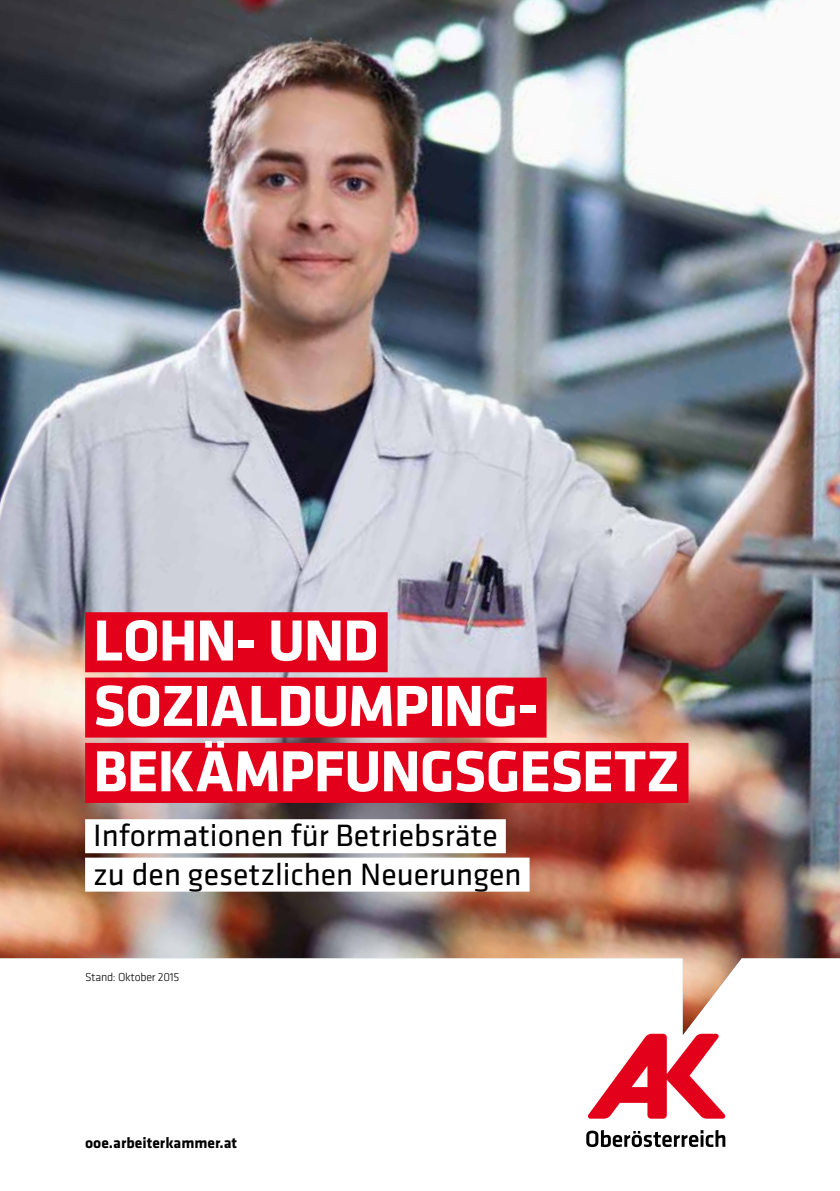
<style>
.page{position:relative;width:840px;height:1191px;background:#fff}
.page>*{position:absolute;margin:0;border:0;box-sizing:border-box;transform-origin:0 0}
.t1{font:700 60px/65.4px "Klavika Basic";letter-spacing:-.02em;color:#fff}
.t2{font:32px/38.4px "Klavika Basic";color:#000}
.t3{font:700 15.6px "Klavika Basic";color:#000}
.t4{font:300 12px "Klavika Basic";letter-spacing:-.02em;color:#000}
</style>
<div class="page">
<img style="left:0;top:0;width:839px;height:1033px">
<div style="left:85px;top:612px;width:302px;height:60px;background:#e2001a"></div>
<div style="left:85px;top:677px;width:461px;height:60px;background:#e2001a"></div>
<div style="left:85px;top:743px;width:603px;height:60px;background:#e2001a"></div>
<svg style="left:587px;top:1033px;width:138px;height:85px"></svg>
<svg style="left:586px;top:1130px;width:139px;height:17px"></svg>
<div style="left:85px;top:819px;width:420px;height:34px;background:#fff"></div>
<div style="left:85px;top:857px;width:444px;height:34px;background:#fff"></div>
<h1 class="t1" style="left:93px;top:605px;width:588px">LOHN- UND<br>SOZIALDUMPING-<br>BEKÄMPFUNGSGESETZ</h1>
<p class="t2" style="left:93px;top:815px;width:429px">Informationen für Betriebsräte zu den gesetzlichen Neuerungen</p>
<p class="t4" style="left:85px;top:970px;width:96px">Stand: Oktober 2015</p>
<p class="t3" style="left:85px;top:1131px;width:153px">ooe.arbeiterkammer.at</p>
</div>
